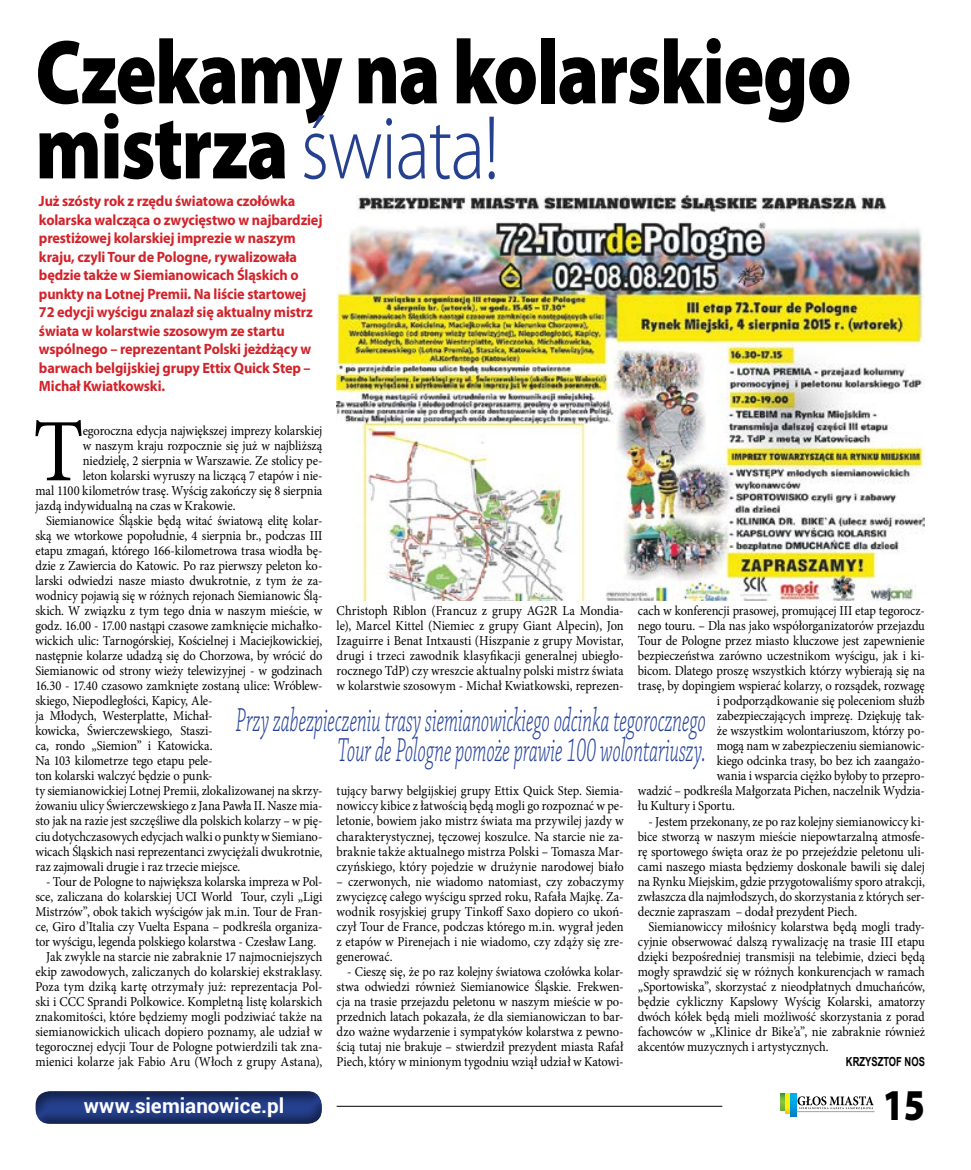
<style>
.page{position:relative;width:971px;height:1170px;background:#fff}
.page>*{position:absolute;margin:0;border:0;box-sizing:border-box;transform-origin:0 0}
.t1{font:900 91.5px/75px "Myriad Pro";letter-spacing:-.02em;color:#000;scale:.83 1}
.t2{font:89.12px "Minion Pro";color:#000;scale:.92 1}
.t3{font:900 44.12px "Myriad Pro";color:#000;scale:.83 1}
.t4{font:italic 300 35px/30px "Chaparral Pro";color:#21409a;text-align:right;scale:.56 1}
.t5{font:700 20.5px "Roboto";color:#fff}
.t6{font:700 15px/18.5px "Myriad Pro";letter-spacing:-.01em;color:#d2232a;scale:.95 1}
.t7{font:13.62px/15px "Minion Pro";letter-spacing:-.005em;color:#000;text-align:justify;scale:.92 1}
.t8{font:700 12.5px "Arial";color:#000;scale:.75 1}
.s1{font-weight:300;color:#25408f}
</style>
<div class="page">
<div style="left:24px;top:1082px;width:308px;height:42px;background:#000;opacity:.5"></div>
<hr style="left:337px;top:1105px;width:385px;height:1px;background:#000">
<svg style="left:780px;top:1093px;width:6px;height:17px"></svg>
<svg style="left:786px;top:1093px;width:5px;height:20px"></svg>
<svg style="left:791px;top:1093px;width:5px;height:23px"></svg>
<svg style="left:797px;top:1096px;width:77px;height:16px"></svg>
<img style="left:337px;top:195px;width:588px;height:405px">
<h1 class="t1" style="left:35px;top:31px;width:985px">Czekamy na kolarskiego mistrza <span class="s1">świata!</span></h1>
<p class="t6" style="left:39px;top:191px;width:300px">Już szósty rok z rzędu światowa czołówka kolarska walcząca o zwycięstwo w najbardziej prestiżowej kolarskiej imprezie w naszym kraju, czyli Tour de Pologne, rywalizowała będzie także w Siemianowicach Śląskich o punkty na Lotnej Premii. Na liście startowej 72 edycji wyścigu znalazł się aktualny mistrz świata w kolarstwie szosowym ze startu wspólnego – reprezentant Polski jeżdżący w barwach belgijskiej grupy Ettix Quick Step – Michał Kwiatkowski.</p>
<h2 class="t2" style="left:33px;top:392px;width:56px">T</h2>
<p class="t7" style="left:83px;top:423px;width:262px">egoroczna edycja największej imprezy kolarskiej</p>
<p class="t7" style="left:83px;top:438px;width:262px">w naszym kraju rozpocznie się już w najbliższą</p>
<p class="t7" style="left:83px;top:453px;width:262px">niedzielę, 2 sierpnia w Warszawie. Ze stolicy pe-</p>
<p class="t7" style="left:83px;top:468px;width:262px">leton kolarski wyruszy na liczącą 7 etapów i nie-</p>
<p class="t7" style="left:35px;top:483px;width:313px">mal 1100 kilometrów trasę. Wyścig zakończy się 8 sierpnia</p>
<p class="t7" style="left:35px;top:498px;width:219px">jazdą indywidualną na czas w Krakowie.</p>
<p class="t7" style="left:46px;top:513px;width:302px">Siemianowice Śląskie będą witać światową elitę kolar-</p>
<p class="t7" style="left:35px;top:528px;width:314px">ską we wtorkowe popołudnie, 4 sierpnia br., podczas III</p>
<p class="t7" style="left:35px;top:543px;width:313px">etapu zmagań, którego 166-kilometrowa trasa wiodła bę-</p>
<p class="t7" style="left:35px;top:558px;width:313px">dzie z Zawiercia do Katowic. Po raz pierwszy peleton ko-</p>
<p class="t7" style="left:35px;top:573px;width:313px">larski odwiedzi nasze miasto dwukrotnie, z tym że za-</p>
<p class="t7" style="left:35px;top:588px;width:313px">wodnicy pojawią się w różnych rejonach Siemianowic Ślą-</p>
<p class="t7" style="left:35px;top:603px;width:313px">skich. W związku z tym tego dnia w naszym mieście, w</p>
<p class="t7" style="left:35px;top:618px;width:313px">godz. 16.00 - 17.00 nastąpi czasowe zamknięcie michałko-</p>
<p class="t7" style="left:35px;top:633px;width:313px">wickich ulic: Tarnogórskiej, Kościelnej i Maciejkowickiej,</p>
<p class="t7" style="left:35px;top:648px;width:313px">następnie kolarze udadzą się do Chorzowa, by wrócić do</p>
<p class="t7" style="left:35px;top:663px;width:313px">Siemianowic od strony wieży telewizyjnej - w godzinach</p>
<p class="t7" style="left:35px;top:678px;width:313px">16.30 - 17.40 czasowo zamknięte zostaną ulice: Wróblew-</p>
<p class="t7" style="left:35px;top:693px;width:194px">skiego, Niepodległości, Kapicy, Ale-</p>
<p class="t7" style="left:35px;top:708px;width:194px">ja Młodych, Westerplatte, Michał-</p>
<p class="t7" style="left:35px;top:723px;width:194px">kowicka, Świerczewskiego, Staszi-</p>
<p class="t7" style="left:35px;top:738px;width:194px">ca, rondo „Siemion” i Katowicka.</p>
<p class="t7" style="left:35px;top:753px;width:194px">Na 103 kilometrze tego etapu pele-</p>
<p class="t7" style="left:35px;top:768px;width:194px">ton kolarski walczyć będzie o punk-</p>
<p class="t7" style="left:35px;top:783px;width:313px">ty siemianowickiej Lotnej Premii, zlokalizowanej na skrzy-</p>
<p class="t7" style="left:35px;top:798px;width:313px">żowaniu ulicy Świerczewskiego z Jana Pawła II. Nasze mia-</p>
<p class="t7" style="left:35px;top:813px;width:313px">sto jak na razie jest szczęśliwe dla polskich kolarzy – w pię-</p>
<p class="t7" style="left:35px;top:828px;width:313px">ciu dotychczasowych edycjach walki o punkty w Siemiano-</p>
<p class="t7" style="left:35px;top:843px;width:313px">wicach Śląskich nasi reprezentanci zwyciężali dwukrotnie,</p>
<p class="t7" style="left:35px;top:858px;width:224px">raz zajmowali drugie i raz trzecie miejsce.</p>
<p class="t7" style="left:46px;top:873px;width:302px">- Tour de Pologne to największa kolarska impreza w Pol-</p>
<p class="t7" style="left:35px;top:888px;width:313px">sce, zaliczana do kolarskiej UCI World Tour, czyli „Ligi</p>
<p class="t7" style="left:35px;top:903px;width:313px">Mistrzów”, obok takich wyścigów jak m.in. Tour de Fran-</p>
<p class="t7" style="left:35px;top:918px;width:313px">ce, Giro d’Italia czy Vuelta Espana – podkreśla organiza-</p>
<p class="t7" style="left:35px;top:933px;width:307px">tor wyścigu, legenda polskiego kolarstwa - Czesław Lang.</p>
<p class="t7" style="left:46px;top:948px;width:302px">Jak zwykle na starcie nie zabraknie 17 najmocniejszych</p>
<p class="t7" style="left:35px;top:963px;width:313px">ekip zawodowych, zaliczanych do kolarskiej ekstraklasy.</p>
<p class="t7" style="left:35px;top:978px;width:313px">Poza tym dziką kartę otrzymały już: reprezentacja Pol-</p>
<p class="t7" style="left:35px;top:993px;width:313px">ski i CCC Sprandi Polkowice. Kompletną listę kolarskich</p>
<p class="t7" style="left:35px;top:1008px;width:313px">znakomitości, które będziemy mogli podziwiać także na</p>
<p class="t7" style="left:35px;top:1023px;width:313px">siemianowickich ulicach dopiero poznamy, ale udział w</p>
<p class="t7" style="left:35px;top:1038px;width:313px">tegorocznej edycji Tour de Pologne potwierdzili tak zna-</p>
<p class="t7" style="left:35px;top:1053px;width:313px">mienici kolarze jak Fabio Aru (Włoch z grupy Astana),</p>
<p class="t7" style="left:337px;top:603px;width:314px">Christoph Riblon (Francuz z grupy AG2R La Mondia&shy;le), Marcel Kittel (Niemiec z grupy Giant Alpecin), Jon Izaguirre i Benat Intxausti (Hiszpanie z grupy Movistar, drugi i trzeci zawodnik klasyfikacji generalnej ubiegło&shy;rocznego TdP) czy wreszcie aktualny polski mistrz świata w kolarstwie szosowym - Michał Kwiatkowski, reprezen-</p>
<p class="t7" style="left:638px;top:603px;width:313px">cach w konferencji prasowej, promującej III etap tegorocz-</p>
<p class="t7" style="left:638px;top:618px;width:313px">nego touru. – Dla nas jako współorganizatorów przejazdu</p>
<p class="t7" style="left:638px;top:633px;width:313px">Tour de Pologne przez miasto kluczowe jest zapewnienie</p>
<p class="t7" style="left:638px;top:648px;width:313px">bezpieczeństwa zarówno uczestnikom wyścigu, jak i ki-</p>
<p class="t7" style="left:638px;top:663px;width:313px">bicom. Dlatego proszę wszystkich którzy wybierają się na</p>
<p class="t7" style="left:638px;top:678px;width:313px">trasę, by dopingiem wspierać kolarzy, o rozsądek, rozwagę</p>
<p class="t7" style="left:717px;top:693px;width:228px">i podporządkowanie się poleceniom służb</p>
<p class="t7" style="left:717px;top:708px;width:228px">zabezpieczających imprezę. Dziękuję tak-</p>
<p class="t7" style="left:717px;top:723px;width:228px">że wszystkim wolontariuszom, którzy po-</p>
<p class="t7" style="left:717px;top:738px;width:228px">mogą nam w zabezpieczeniu siemianowic-</p>
<p class="t7" style="left:717px;top:753px;width:228px">kiego odcinka trasy, bo bez ich zaangażo-</p>
<p class="t7" style="left:717px;top:768px;width:228px">wania i wsparcia ciężko byłoby to przepro-</p>
<p class="t7" style="left:638px;top:783px;width:313px">wadzić – podkreśla Małgorzata Pichen, naczelnik Wydzia-</p>
<p class="t7" style="left:638px;top:798px;width:107px">łu Kultury i Sportu.</p>
<p class="t7" style="left:638px;top:813px;width:313px;text-indent:11px">- Jestem przekonany, ze po raz kolejny siemianowiccy ki&shy;bice stworzą w naszym mieście niepowtarzalną atmosfe&shy;rę sportowego święta oraz że po przejeździe peletonu uli&shy;cami naszego miasta będziemy doskonale bawili się dalej na Rynku Miejskim, gdzie przygotowaliśmy sporo atrakcji, zwłaszcza dla najmłodszych, do skorzystania z których ser&shy;decznie zapraszam – dodał prezydent Piech.</p>
<p class="t7" style="left:638px;top:918px;width:313px;text-indent:11px">Siemianowiccy miłośnicy kolarstwa będą mogli trady&shy;cyjnie obserwować dalszą rywalizację na trasie III etapu dzięki bezpośredniej transmisji na telebimie, dzieci będą mogły sprawdzić się w różnych konkurencjach w ramach „Sportowiska”, skorzystać z nieodpłatnych dmuchańców, będzie cykliczny Kapslowy Wyścig Kolarski, amatorzy dwóch kółek będą mieli możliwość skorzystania z porad fachowców w „Klinice dr Bike’a”, nie zabraknie również akcentów muzycznych i artystycznych.</p>
<p class="t8" style="left:846px;top:1052px;width:107px">KRZYSZTOF NOS</p>
<h3 class="t4" style="left:236px;top:706px;width:841px">Przy zabezpieczeniu trasy siemianowickiego odcinka tegorocznego<br>Tour de Pologne pomoże prawie 100 wolontariuszy.</h3>
<p class="t7" style="left:337px;top:783px;width:313px">tujący barwy belgijskiej grupy Ettix Quick Step. Siemia&shy;nowiccy kibice z łatwością będą mogli go rozpoznać w pe&shy;letonie, bowiem jako mistrz świata ma przywilej jazdy w charakterystycznej, tęczowej koszulce. Na starcie nie za&shy;braknie także aktualnego mistrza Polski – Tomasza Mar&shy;czyńskiego, który pojedzie w drużynie narodowej biało</p>
<p class="t7" style="left:337px;top:873px;width:314px">– czerwonych, nie wiadomo natomiast, czy zobaczymy zwycięzcę całego wyścigu sprzed roku, Rafała Majkę. Za&shy;wodnik rosyjskiej grupy Tinkoff Saxo dopiero co ukoń&shy;czył Tour de France, podczas którego m.in. wygrał jeden z etapów w Pirenejach i nie wiadomo, czy zdąży się zre&shy;generować.</p>
<p class="t7" style="left:337px;top:963px;width:313px;text-indent:11px">- Cieszę się, że po raz kolejny światowa czołówka kolar&shy;stwa odwiedzi również Siemianowice Śląskie. Frekwen&shy;cja na trasie przejazdu peletonu w naszym mieście w po&shy;przednich latach pokazała, że dla siemianowiczan to bar&shy;dzo ważne wydarzenie i sympatyków kolarstwa z pewno&shy;ścią tutaj nie brakuje – stwierdził prezydent miasta Rafał Piech, który w minionym tygodniu wziął udział w Katowi-</p>
<h3 class="t5" style="left:84px;top:1091px;width:202px">www.siemianowice.pl</h3>
<h3 class="t3" style="left:883px;top:1075px;width:52px">15</h3>
</div>
